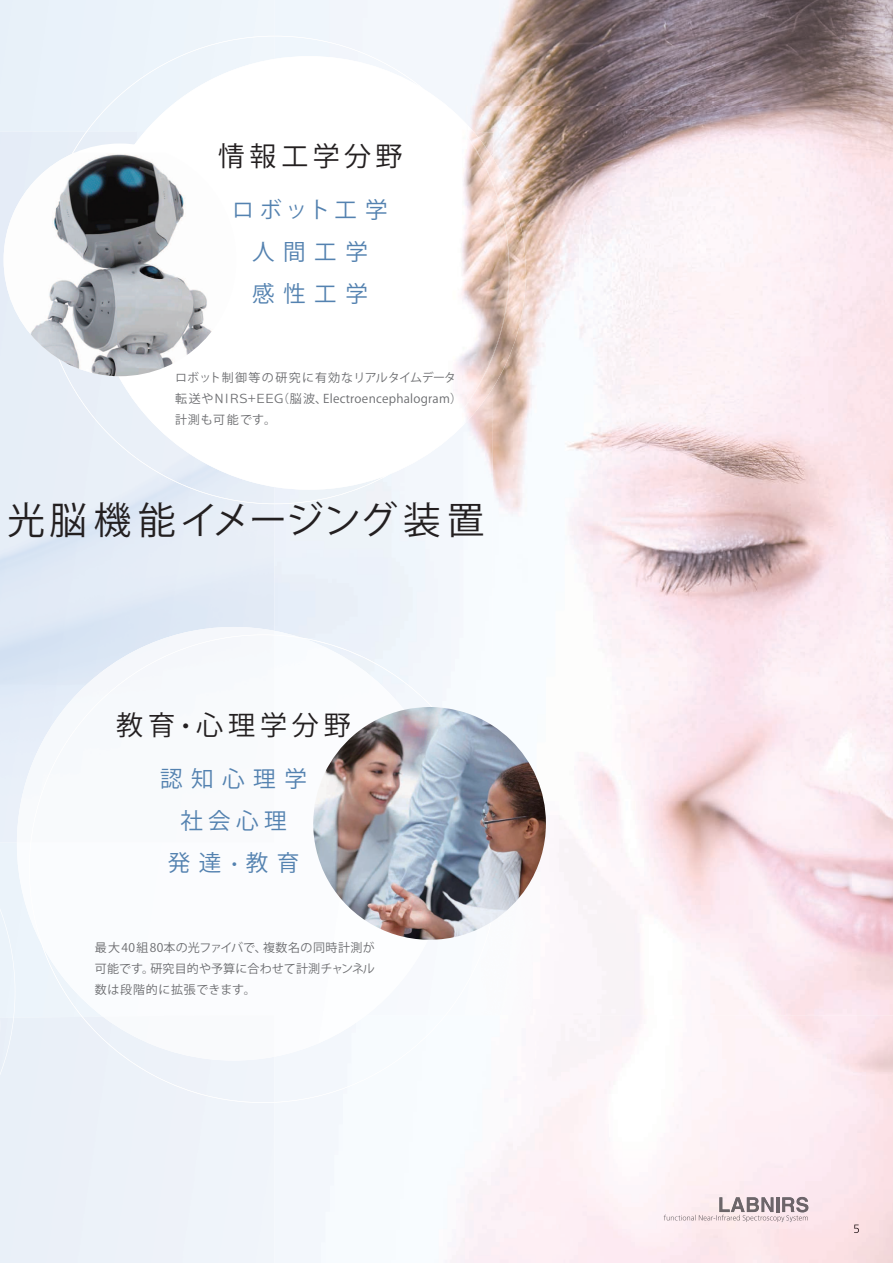
<style>
.page{position:relative;width:893px;height:1263px;background:#fff}
.page>*{position:absolute;margin:0;border:0;box-sizing:border-box;transform-origin:0 0}
.t1{font:37.5px "Koz Go Pro";letter-spacing:.12em;color:#231f20}
.t2{font:27px "Koz Go Pro";letter-spacing:.18em;color:#231f20}
.t3{font:22.5px/42px "Koz Go Pro";letter-spacing:.38em;color:#5482b0;text-align:center}
.t4{font:12px/21px "Koz Go Pro";letter-spacing:.02em;color:#6c6d70}
.s1{font-size:24px}
.s2{font-size:18px}
</style>
<div class="page">
<svg style="left:41px;top:36px;width:233px;height:468px;fill:#edf4fb"></svg>
<img style="left:4px;top:153px;width:232px;height:223px">
<svg style="left:29px;top:634px;width:245px;height:124px;fill:#f6f9fc"></svg>
<svg style="left:0;top:758px;width:274px;height:468px"></svg>
<img style="left:274px;top:0;width:619px;height:106px">
<img style="left:526px;top:106px;width:367px;height:53px">
<img style="left:499px;top:159px;width:394px;height:642px">
<img style="left:274px;top:1015px;width:619px;height:248px">
<svg style="left:854px;top:1224px;width:5px;height:9px"></svg>
<img style="left:776px;top:1197px;width:3px;height:15px">
<svg style="left:664px;top:1215px;width:16px;height:5px"></svg>
<img style="left:681px;top:1215px;width:29px;height:5px">
<svg style="left:711px;top:1197px;width:62px;height:25px"></svg>
<img style="left:761px;top:1216px;width:20px;height:6px">
<svg style="left:781px;top:1197px;width:27px;height:25px"></svg>
<img style="left:793px;top:1215px;width:15px;height:5px">
<img style="left:509px;top:56px;width:17px;height:434px">
<img style="left:274px;top:36px;width:235px;height:468px">
<img style="left:274px;top:635px;width:217px;height:467px">
<img style="left:313px;top:707px;width:233px;height:233px">
<h2 class="t2" style="left:218px;top:138px;width:186px">情報工学分野</h2>
<h3 class="t3" style="left:232px;top:190px;width:157px">ロボット工学人間工学<br>感性工学</h3>
<p class="t4" style="left:175px;top:367px;width:288px">ロボット制御等の研究に有効なリアルタイムデータ転送やＮＩＲＳ+ＥＥＧ（脳波、Electroencephalogram）計測も可能です。</p>
<h1 class="t1" style="left:8px;top:496px;width:478px">光脳機能イメージング装置</h1>
<h2 class="t2" style="left:116px;top:707px;width:236px">教育<span class="s1">・</span>心理学分野</h2>
<h3 class="t3" style="left:160px;top:759px;width:148px">認知心理学社会心理<br>発達<span class="s2">・</span>教育</h3>
<p class="t4" style="left:95px;top:937px;width:282px;text-align:justify">最大40組80本の光ファイバで、複数名の同時計測が可能です。研究目的や予算に合わせて計測チャンネル数は段階的に拡張できます。</p>
</div>
